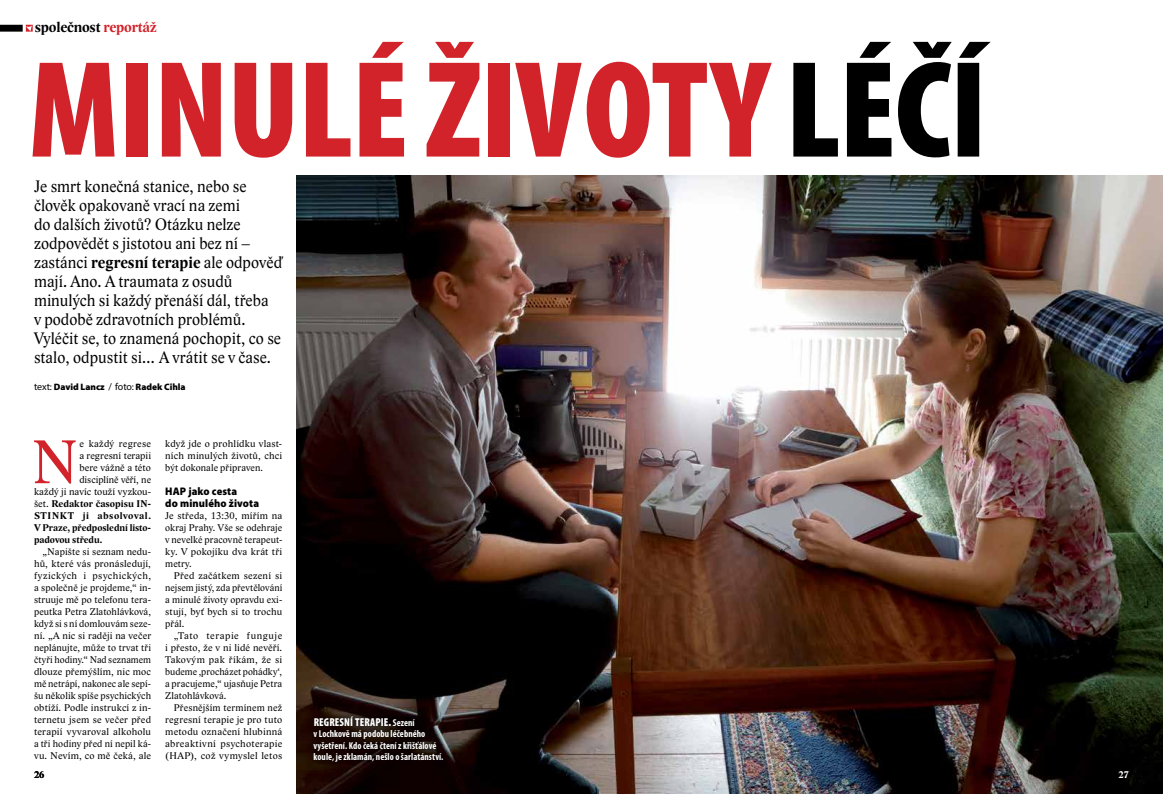
<style>
.page{position:relative;width:1163px;height:794px;background:#fff}
.page>*{position:absolute;margin:0;border:0;box-sizing:border-box;transform-origin:0 0}
.t1{font:900 condensed 139px "Myriad Pro";letter-spacing:-.01em;color:#d2232a}
.t2{font:63.1px "Lido STF";color:#d2232a}
.t3{font:17px/19px "Lido STF";letter-spacing:.005em;color:#000;scale:.95 1}
.t4{font:700 15px "Lido STF";letter-spacing:-.01em;color:#000}
.t5{font:900 condensed 11.5px "Myriad Pro";letter-spacing:.015em;color:#fff;scale:.95 1}
.t6{font:900 11px/12px "Myriad Pro";letter-spacing:.01em;color:#000;scale:.95 1}
.t7{font:10px/12px "Lido STF";letter-spacing:.015em;color:#000;text-align:justify}
.t8{font:700 condensed 10px/11.4px "Myriad Pro";letter-spacing:.005em;color:#fff;scale:.95 1}
.t9{font:700 10px "Lido STF";letter-spacing:.005em;color:#000}
.t10{font:700 10px "Lido STF";letter-spacing:.05em;color:#000}
.t11{font:700 10px "Lido STF";color:#fff}
.t12{font:900 9.3px "Myriad Pro";letter-spacing:-.005em;color:#000}
.s1{color:#d2232a}
.s2{color:#000}
.s3{font-weight:700}
.s4{font-weight:400;font-size:10px}
.s5{font-weight:400}
.s6{font-weight:700;font-size:10px}
</style>
<div class="page">
<div style="left:0;top:25px;width:23px;height:7px;background:#000"></div>
<svg style="left:26px;top:25px;width:7px;height:7px"></svg>
<img style="left:296px;top:176px;width:866px;height:618px">
<div style="left:307px;top:710px;width:142px;height:58px;background:#000;opacity:.5"></div>
<h3 class="t4" style="left:35px;top:18px;width:123px">společnost <span class="s1">reportáž</span></h3>
<h1 class="t1" style="left:28px;top:21px;width:960px">MINULÉ ŽIVOTY <span class="s2">LÉČÍ</span></h1>
<p class="t3" style="left:34px;top:177px;width:262px">Je smrt konečná stanice, nebo se člověk opakovaně vrací na zemi<br>do dalších životů? Otázku nelze zodpovědět s jistotou ani bez ní – zastánci <span class="s3">regresní terapie</span> ale odpověď mají. Ano. A traumata z osudů minulých si každý přenáší dál, třeba<br>v podobě zdravotních problémů.<br>Vyléčit se, to znamená pochopit, co se stalo, odpustit si… A vrátit se v čase.</p>
<p class="t12" style="left:34px;top:381px;width:153px"><span class="s4">text:</span> David Lancz <span class="s4">/ foto:</span> Radek Cihla</p>
<h2 class="t2" style="left:31px;top:424px;width:49px">N</h2>
<p class="t7" style="left:79px;top:438px;width:73px">e každý regrese</p>
<p class="t7" style="left:79px;top:450px;width:73px">a regresní terapii</p>
<p class="t7" style="left:79px;top:462px;width:73px">bere vážně a této</p>
<p class="t7" style="left:79px;top:474px;width:73px">disciplíně věří, ne</p>
<p class="t7" style="left:34px;top:486px;width:118px">každý ji navíc touží vyzkou-</p>
<p class="t9" style="left:34px;top:498px;width:118px"><span class="s5">šet.</span> Redaktor časopisu IN-</p>
<p class="t10" style="left:34px;top:510px;width:118px">STINKT ji absolvoval.</p>
<p class="t9" style="left:34px;top:522px;width:118px">V Praze, předposlední listo-</p>
<p class="t9" style="left:34px;top:534px;width:70px">padovou středu.</p>
<p class="t7" style="left:34px;top:546px;width:118px;text-indent:9px">„Napište si seznam nedu&shy;hů, které vás pronásledují, fyzických i psychických, a společně je projdeme,“ in&shy;struuje mě po telefonu tera&shy;peutka Petra Zlatohlávková, když si s ní domlouvám seze&shy;ní. „A nic si raději na večer neplánujte, může to trvat tři čtyři hodiny.“ Nad seznamem dlouze přemýšlím, nic moc mě netrápí, nakonec ale sepí&shy;šu několik spíše psychických obtíží. Podle instrukcí z in&shy;ternetu jsem se večer před terapií vyvaroval alkoholu a tři hodiny před ní nepil ká&shy;vu. Nevím, co mě čeká, ale</p>
<p class="t9" style="left:34px;top:769px;width:12px">26</p>
<p class="t7" style="left:165px;top:438px;width:118px">když jde o prohlídku vlast&shy;ních minulých životů, chci být dokonale připraven.</p>
<p class="t6" style="left:165px;top:485px;width:100px">HAP jako cesta<br>do minulého života</p>
<p class="t7" style="left:165px;top:510px;width:118px">Je středa, 13:30, mířím na okraj Prahy. Vše se odehraje v nevelké pracovně terapeut&shy;ky. V pokojíku dva krát tři metry.</p>
<p class="t7" style="left:165px;top:570px;width:118px;text-indent:9px">Před začátkem sezení si nejsem jistý, zda převtělování a minulé životy opravdu exi&shy;stují, byť bych si to trochu přál.</p>
<p class="t7" style="left:165px;top:630px;width:118px;text-indent:9px">„Tato terapie funguje i přesto, že v ni lidé nevěří.<br>Takovým pak říkám, že si budeme ,procházet pohádky‘, a pracujeme,“ ujasňuje Petra Zlatohlávková.</p>
<p class="t7" style="left:165px;top:702px;width:118px;text-indent:9px">Přesnějším termínem než regresní terapie je pro tuto metodu označení hlubinná abreaktivní psychoterapie (HAP), což vymyslel letos</p>
<p class="t5" style="left:313px;top:714px;width:108px">REGRESNÍ TERAPIE. <span class="s6">Sezení</span></p>
<p class="t8" style="left:313px;top:728px;width:138px">v Lochkově má podobu léčebného vyšetření. Kdo čeká čtení z křišťálové koule, je zklamán, nešlo o šarlatánství.</p>
<p class="t11" style="left:1118px;top:769px;width:12px">27</p>
</div>
